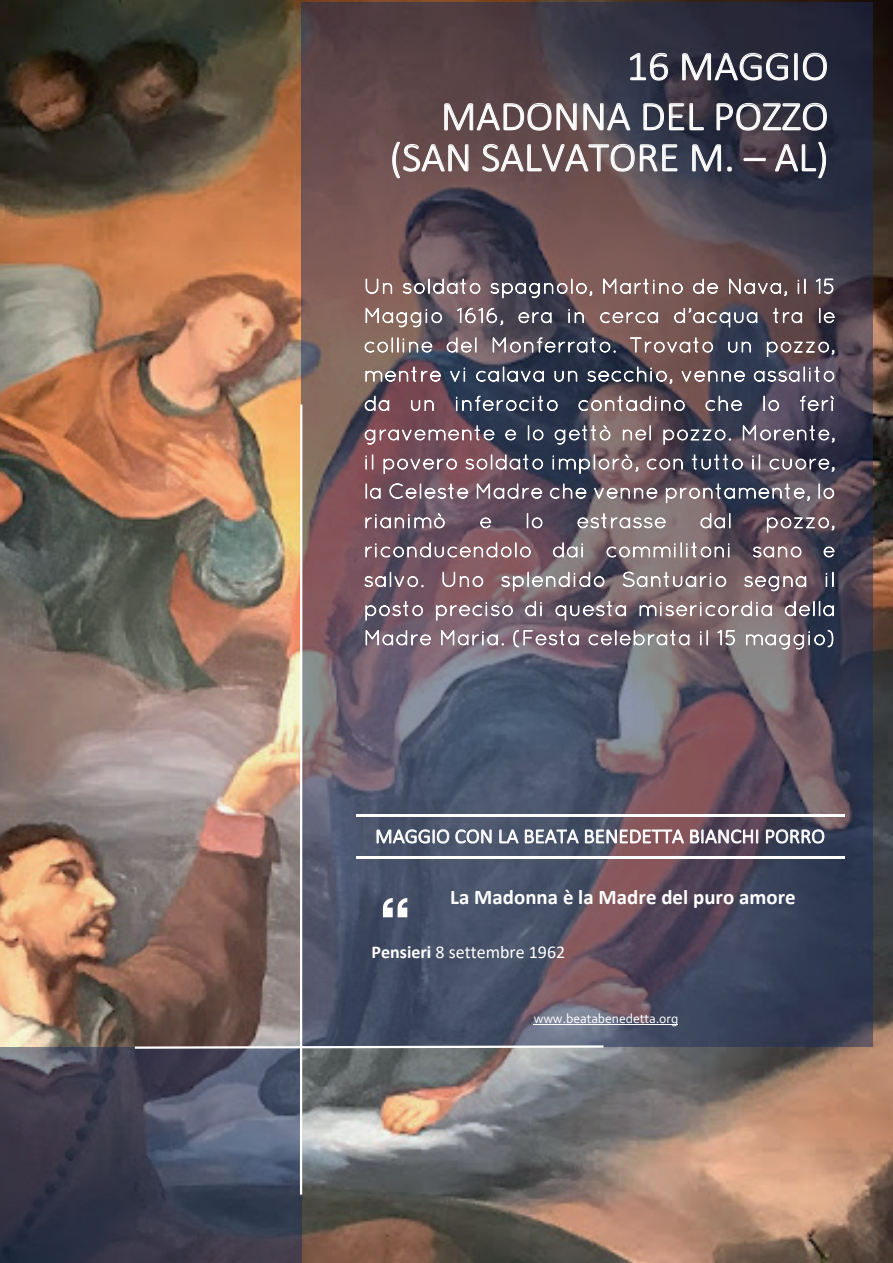
<style>
.page{position:relative;width:893px;height:1263px;background:#fff}
.page>*{position:absolute;margin:0;border:0;box-sizing:border-box;transform-origin:0 0}
.t1{font:300 41.25px/50.1px "Calibri";color:#fff;text-align:right}
.t2{font:700 20.85px "Calibri";color:#fff}
.t3{font:300 20.4px/29.2px "Quicksand";letter-spacing:.025em;color:#fff;text-align:justify}
.t4{font:300 20.4px "Calibri";letter-spacing:.005em;color:#fff}
.t5{font:18px "Calibri";color:#fff}
.t6{font:13.65px "Corbel";letter-spacing:-.005em;color:#fff}
.s1{font-weight:700}
</style>
<div class="page">
<img style="left:0;top:0;width:893px;height:1263px">
<div style="left:301px;top:2px;width:572px;height:1044px;background:#1c2d5a;opacity:.5"></div>
<hr style="left:356px;top:814px;width:79px;height:2px;background:#fff">
<hr style="left:437px;top:814px;width:408px;height:2px;background:#fff">
<hr style="left:356px;top:857px;width:79px;height:2px;background:#fff">
<hr style="left:437px;top:857px;width:408px;height:2px;background:#fff">
<hr style="left:534px;top:1024px;width:144px;height:1px;background:#fff">
<svg style="left:383px;top:898px;width:24px;height:19px"></svg>
<div style="left:0;top:1048px;width:301px;height:215px;background:#1c2d5a;opacity:.5"></div>
<svg style="left:133px;top:1044px;width:473px;height:6px"></svg>
<hr style="left:300px;top:405px;width:2px;height:790px;background:#fff">
<h1 class="t1" style="left:441px;top:41px;width:389px">16 MAGGIO<br>MADONNA DEL POZZO</h1>
<h1 class="t1" style="left:390px;top:132px;width:440px">(SAN SALVATORE M. – AL)</h1>
<p class="t3" style="left:364px;top:272px;width:473px">Un soldato spagnolo, Martino de Nava, il 15<br>Maggio 1616, era in cerca d’acqua tra le colline del Monferrato. Trovato un pozzo, mentre vi calava un secchio, venne assalito da un inferocito contadino che lo ferì gravemente e lo gettò nel pozzo. Morente, il povero soldato implorò, con tutto il cuore, la Celeste Madre che venne prontamente, lo rianimò</p>
<p class="t3" style="left:480px;top:506px;width:14px">e</p>
<p class="t3" style="left:525px;top:506px;width:20px">lo</p>
<p class="t3" style="left:577px;top:506px;width:92px">estrasse</p>
<p class="t3" style="left:700px;top:506px;width:34px">dal</p>
<p class="t3" style="left:364px;top:506px;width:473px;text-indent:401px">pozzo, riconducendolo dai commilitoni sano e salvo. Uno splendido Santuario segna il posto preciso di questa misericordia della Madre Maria. (Festa celebrata il 15 maggio)</p>
<p class="t4" style="left:375px;top:823px;width:451px">MAGGIO CON LA BEATA BENEDETTA BIANCHI PORRO</p>
<p class="t2" style="left:450px;top:883px;width:347px">La Madonna è la Madre del puro amore</p>
<p class="t5" style="left:372px;top:939px;width:195px"><span class="s1">Pensieri</span> 8 settembre 1962</p>
<p class="t6" style="left:534px;top:1010px;width:146px">www.beatabenedetta.org</p>
</div>
